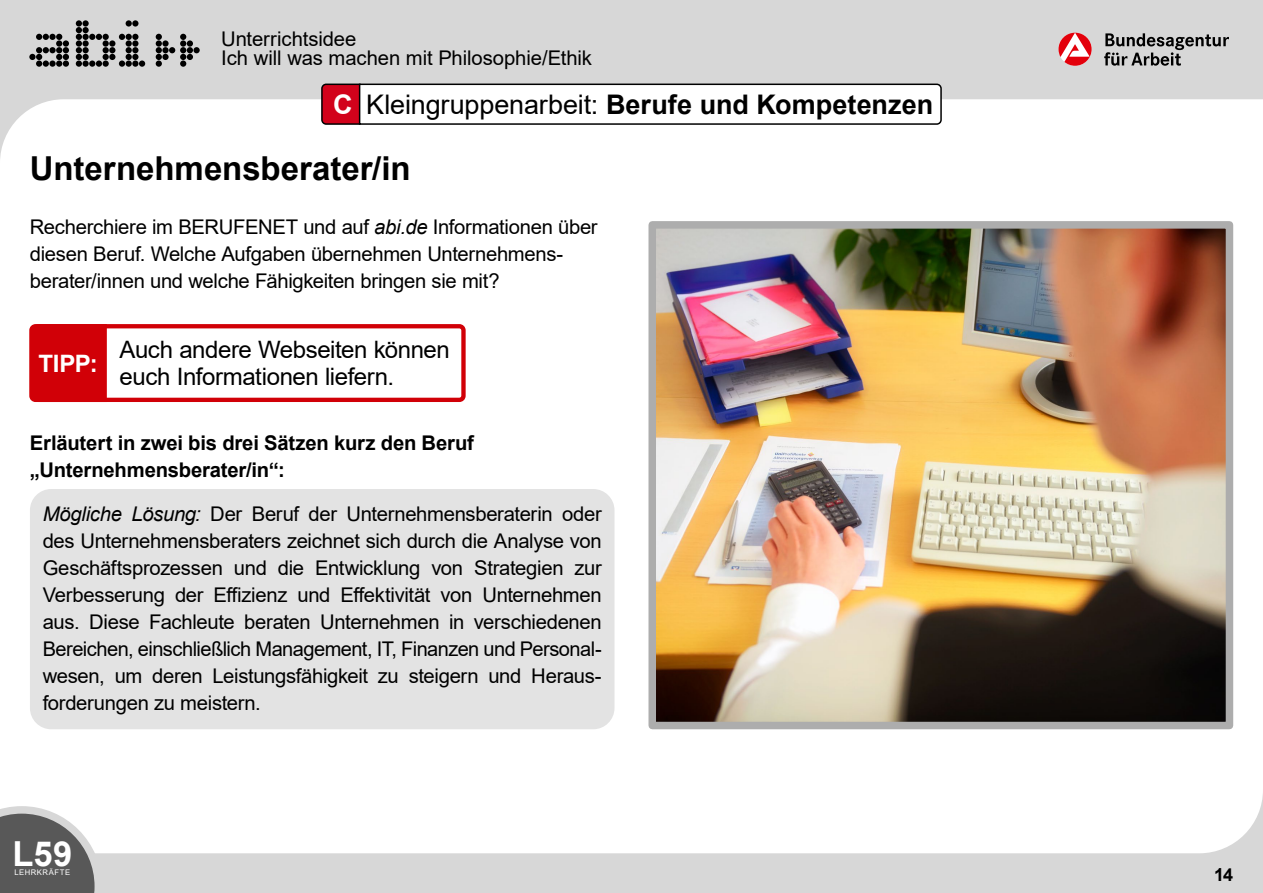
<style>
.page{position:relative;width:1263px;height:893px;background:#d7d7d7}
.page>*{position:absolute;margin:0;border:0;box-sizing:border-box;transform-origin:0 0}
.t1{font:700 34.5px "Arial";color:#fff}
.L_H2_22_pt{font:700 33px "Arial";color:#000}
.L_H1{font:700 27px "Arial";color:#000}
.Tipp_p_OE{font:24px/27px "Arial";letter-spacing:-.015em;color:#000}
.H3_TIPP{font:700 24px "Arial";color:#fff}
.L_p_OE_13_5{font:20.25px/27px "Arial";letter-spacing:-.015em;color:#000}
.L_p_OE_13_5-2{font:700 20.25px/27px "Arial";letter-spacing:-.01em;color:#000}
.t2{font:700 18px "Arial";color:#000}
.t3{font:7.65px "Arial";letter-spacing:.065em;color:#fff}
.s1{color:#fff}
.s2{font-weight:400}
.s3{font-style:italic}
</style>
<div class="page">
<div style="left:0;top:99px;width:1263px;height:754px;background:#fff"></div>
<svg style="left:0;top:806px;width:102px;height:87px;background:#818181"></svg>
<svg style="left:29px;top:34px;width:40px;height:33px"></svg>
<svg style="left:76px;top:20px;width:69px;height:47px"></svg>
<svg style="left:156px;top:34px;width:44px;height:33px"></svg>
<svg style="left:1104px;top:33px;width:125px;height:33px"></svg>
<svg style="left:1058px;top:33px;width:33px;height:33px"></svg>
<img style="left:657px;top:230px;width:567px;height:490px">
<div style="left:648px;top:221px;width:585px;height:508px;border:8px solid #adadad"></div>
<svg style="left:320px;top:83px;width:622px;height:43px;background:#e9dedf"></svg>
<div style="left:30px;top:489px;width:584px;height:240px;background:#e3e3e3;border-radius:21px"></div>
<div style="left:29px;top:324px;width:437px;height:78px;border:4px solid #d10007;border-radius:4px"></div>
<div style="left:30px;top:324px;width:77px;height:78px;background:#d10007"></div>
<p class="L_p_OE_13_5" style="left:221px;top:29px;width:372px;line-height:19.2px">Unterrichtsidee<br>Ich will was machen mit Philosophie/Ethik</p>
<h1 class="L_H1" style="left:333px;top:85px;width:602px"><span class="s1">C</span> <span class="s2">Kleingruppenarbeit:</span> Berufe und Kompetenzen</h1>
<h2 class="L_H2_22_pt" style="left:30px;top:145px;width:382px">Unternehmensberater/in</h2>
<p class="L_p_OE_13_5" style="left:30px;top:214px;width:569px">Recherchiere im BERUFENET und auf <span class="s3">abi.de</span> Informationen über diesen Beruf. Welche Aufgaben übernehmen Unternehmens&shy;berater/innen und welche Fähigkeiten bringen sie mit?</p>
<h3 class="H3_TIPP" style="left:38px;top:346px;width:61px">TIPP:</h3>
<p class="Tipp_p_OE" style="left:120px;top:336px;width:332px">Auch andere Webseiten können euch Informationen liefern.</p>
<p class="L_p_OE_13_5-2" style="left:30px;top:430px;width:446px">Erläutert in zwei bis drei Sätzen kurz den Beruf „Unternehmensberater/in“:</p>
<p class="L_p_OE_13_5" style="left:43px;top:500px;width:561px;text-align:justify"><span class="s3">Mögliche Lösung:</span> Der Beruf der Unternehmensberaterin oder des Unternehmensberaters zeichnet sich durch die Analyse von Geschäftsprozessen und die Entwicklung von Strategien zur Verbesserung der Effizienz und Effektivität von Unternehmen aus. Diese Fachleute beraten Unternehmen in verschiedenen Bereichen, einschließlich Management, IT, Finanzen und Personal&shy;wesen, um deren Leistungsfähigkeit zu steigern und Heraus&shy;forderungen zu meistern.</p>
<h1 class="t1" style="left:13px;top:830px;width:61px">L59</h1>
<p class="t3" style="left:15px;top:867px;width:57px">LEHRKRÄFTE</p>
<p class="t2" style="left:1214px;top:861px;width:20px">14</p>
</div>
